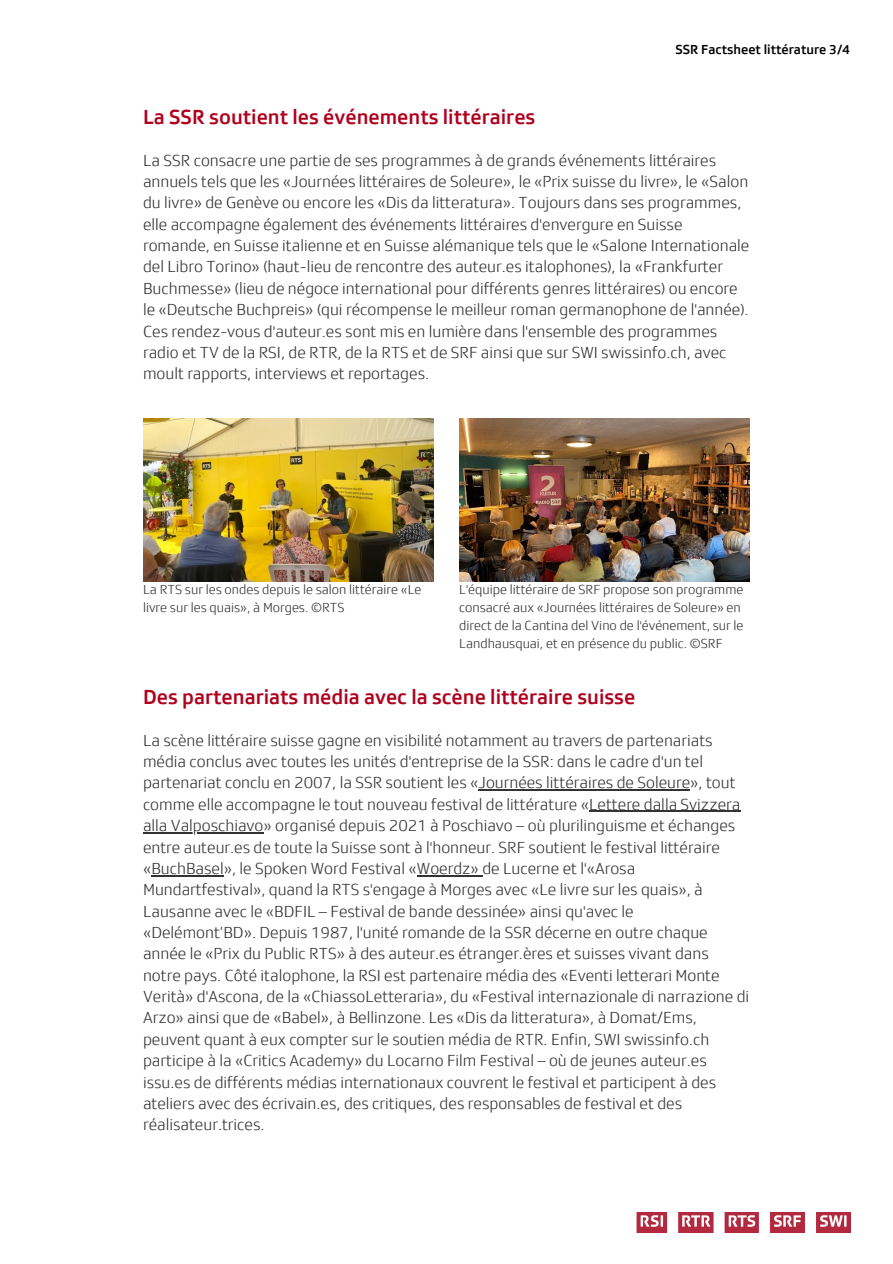
<style>
.page{position:relative;width:893px;height:1264px;background:#fff}
.page>*{position:absolute;margin:0;border:0;box-sizing:border-box;transform-origin:0 0}
.t1{font:500 21px "SRGSSR Type";color:#af001e}
.t2{font:300 16.5px/21.3px "SRGSSR Type";color:#333}
.t3{font:300 13.5px/18px "SRGSSR Type";color:#333}
.t4{font:500 13.5px "SRGSSR Type";color:#000}
</style>
<div class="page">
<img style="left:636px;top:1212px;width:214px;height:20px">
<img style="left:143px;top:418px;width:290px;height:163px">
<img style="left:459px;top:418px;width:290px;height:163px">
<hr style="left:478px;top:789px;width:212px;height:1px;background:#333">
<hr style="left:589px;top:811px;width:151px;height:1px;background:#333">
<hr style="left:143px;top:832px;width:120px;height:1px;background:#333">
<hr style="left:151px;top:875px;width:73px;height:1px;background:#333">
<hr style="left:417px;top:875px;width:65px;height:1px;background:#333">
<p class="t4" style="left:675px;top:41px;width:176px">SSR Factsheet littérature 3/4</p>
<p class="t1" style="left:143px;top:104px;width:394px">La SSR soutient les événements littéraires</p>
<p class="t2" style="left:143px;top:149px;width:607px">La SSR consacre une partie de ses programmes à de grands événements littéraires annuels tels que les «Journées littéraires de Soleure», le «Prix suisse du livre», le «Salon du livre» de Genève ou encore les «Dis da litteratura». Toujours dans ses programmes, elle accompagne également des événements littéraires d'envergure en Suisse romande, en Suisse italienne et en Suisse alémanique tels que le «Salone Internationale del Libro Torino» (haut-lieu de rencontre des auteur.es italophones), la «Frankfurter Buchmesse» (lieu de négoce international pour différents genres littéraires) ou encore le «Deutsche Buchpreis» (qui récompense le meilleur roman germanophone de l'année).<br>Ces rendez-vous d'auteur.es sont mis en lumière dans l'ensemble des programmes radio et TV de la RSI, de RTR, de la RTS et de SRF ainsi que sur SWI swissinfo.ch, avec moult rapports, interviews et reportages.</p>
<p class="t3" style="left:143px;top:579px;width:280px">La RTS sur les ondes depuis le salon littéraire «Le livre sur les quais», à Morges. ©RTS</p>
<p class="t3" style="left:459px;top:579px;width:286px">L'équipe littéraire de SRF propose son programme consacré aux «Journées littéraires de Soleure» en direct de la Cantina del Vino de l'événement, sur le Landhausquai, et en présence du public. ©SRF</p>
<p class="t1" style="left:143px;top:683px;width:494px">Des partenariats média avec la scène littéraire suisse</p>
<p class="t2" style="left:143px;top:729px;width:607px">La scène littéraire suisse gagne en visibilité notamment au travers de partenariats média conclus avec toutes les unités d'entreprise de la SSR: dans le cadre d'un tel partenariat conclu en 2007, la SSR soutient les «Journées littéraires de Soleure», tout comme elle accompagne le tout nouveau festival de littérature «Lettere dalla Svizzera alla Valposchiavo» organisé depuis 2021 à Poschiavo – où plurilinguisme et échanges entre auteur.es de toute la Suisse sont à l'honneur. SRF soutient le festival littéraire «BuchBasel», le Spoken Word Festival «Woerdz» de Lucerne et l'«Arosa Mundartfestival», quand la RTS s'engage à Morges avec «Le livre sur les quais», à Lausanne avec le «BDFIL – Festival de bande dessinée» ainsi qu'avec le «Delémont’BD». Depuis 1987, l'unité romande de la SSR décerne en outre chaque année le «Prix du Public RTS» à des auteur.es étranger.ères et suisses vivant dans notre pays. Côté italophone, la RSI est partenaire média des «Eventi letterari Monte Verità» d'Ascona, de la «ChiassoLetteraria», du «Festival internazionale di narrazione di Arzo» ainsi que de «Babel», à Bellinzone. Les «Dis da litteratura», à Domat/Ems, peuvent quant à eux compter sur le soutien média de RTR. Enfin, SWI swissinfo.ch participe à la «Critics Academy» du Locarno Film Festival – où de jeunes auteur.es issu.es de différents médias internationaux couvrent le festival et participent à des ateliers avec des écrivain.es, des critiques, des responsables de festival et des réalisateur.trices.</p>
</div>
